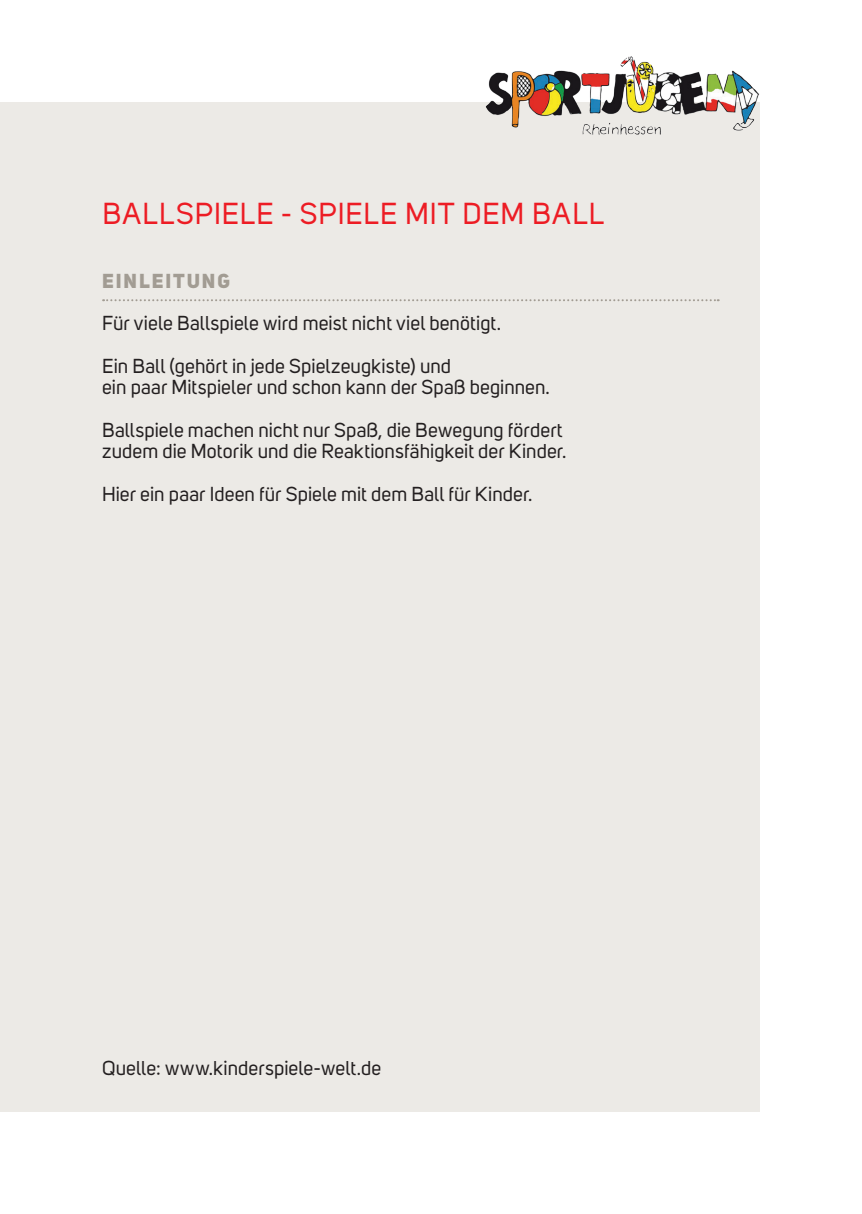
<style>
.page{position:relative;width:862px;height:1214px;background:#fff}
.page>*{position:absolute;margin:0;border:0;box-sizing:border-box;transform-origin:0 0}
.SB_Headline1_VERSAL{font:30px "Uni Sans";letter-spacing:.035em;color:#ed1c24}
.SB_Fließtext_DINlang{font:20px "Uni Sans";letter-spacing:.005em;color:#231f20}
.SB_Subline_1_DINlang{font:800 20px "Uni Sans";letter-spacing:.095em;color:#a29c93}
</style>
<div class="page">
<div style="left:0;top:102px;width:760px;height:1009px;background:#eceae6"></div>
<svg style="left:103px;top:299px;width:616px;height:2px"></svg>
<img style="left:485px;top:56px;width:274px;height:79px">
<p class="SB_Headline1_VERSAL" style="left:102px;top:196px;width:503px">BALLSPIELE - SPIELE MIT DEM BALL</p>
<p class="SB_Subline_1_DINlang" style="left:102px;top:268px;width:129px">EINLEITUNG</p>
<p class="SB_Fließtext_DINlang" style="left:102px;top:312px;width:400px">Für viele Ballspiele wird meist nicht viel benötigt.</p>
<p class="SB_Fließtext_DINlang" style="left:102px;top:354px;width:351px">Ein Ball (gehört in jede Spielzeugkiste) und</p>
<p class="SB_Fließtext_DINlang" style="left:102px;top:375px;width:449px">ein paar Mitspieler und schon kann der Spaß beginnen.</p>
<p class="SB_Fließtext_DINlang" style="left:102px;top:418px;width:462px">Ballspiele machen nicht nur Spaß, die Bewegung fördert</p>
<p class="SB_Fließtext_DINlang" style="left:102px;top:439px;width:466px">zudem die Motorik und die Reaktionsfähigkeit der Kinder.</p>
<p class="SB_Fließtext_DINlang" style="left:102px;top:482px;width:432px">Hier ein paar Ideen für Spiele mit dem Ball für Kinder.</p>
<p class="SB_Fließtext_DINlang" style="left:102px;top:1056px;width:281px">Quelle: www.kinderspiele-welt.de</p>
</div>
